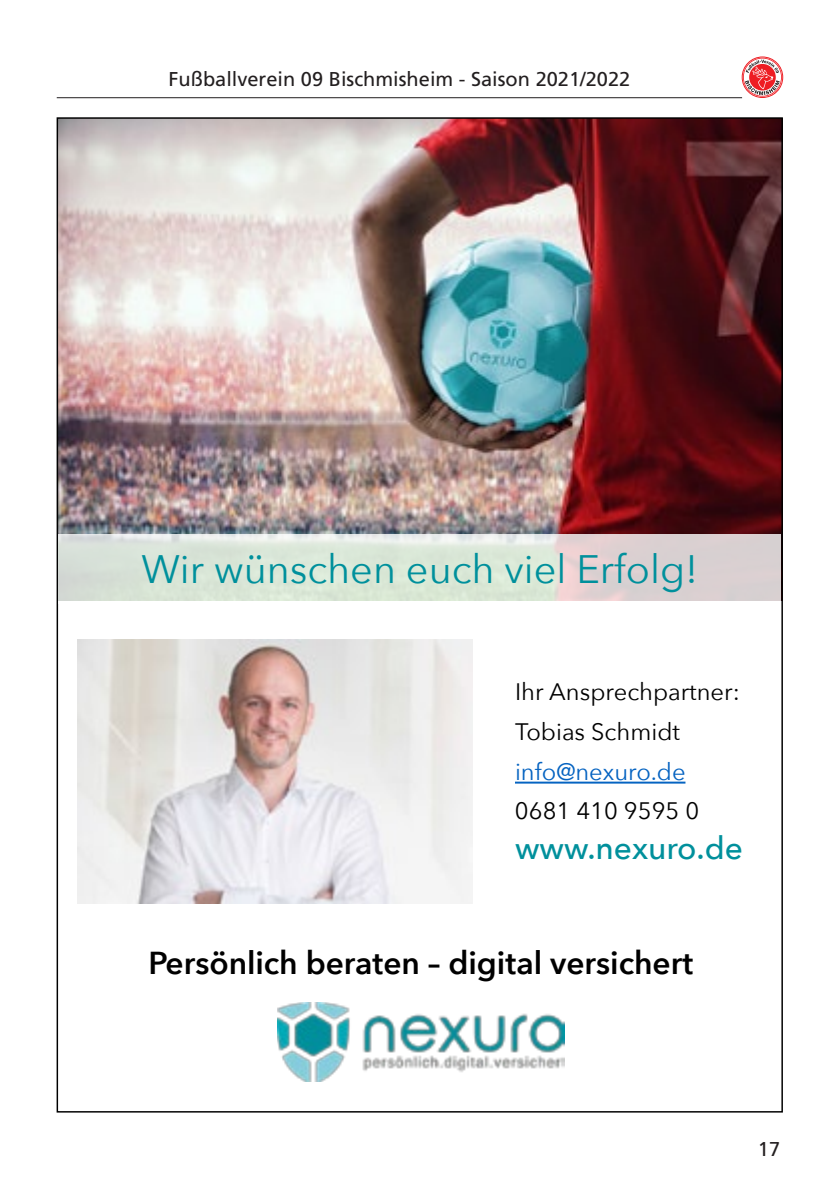
<style>
.page{position:relative;width:840px;height:1191px;background:#fff}
.page>*{position:absolute;margin:0;border:0;box-sizing:border-box;transform-origin:0 0}
.t1{font:39.6px "Avenir Next";color:#00909c}
.t2{font:600 31.6px "Avenir Next";color:#000}
.t3{font:500 31.6px "Avenir Next";letter-spacing:-.005em;color:#00909c}
.t4{font:23.8px/39.6px "Avenir Next";color:#000}
.t5{font:20px "Frutiger LT";color:#231f20}
.s1{color:#0563c1}
</style>
<div class="page">
<img style="left:59px;top:119px;width:721px;height:415px">
<img style="left:78px;top:639px;width:394px;height:264px">
<svg style="left:515px;top:781px;width:170px;height:2px"></svg>
<div style="left:58px;top:534px;width:722px;height:70px;background:#fff;opacity:.81"></div>
<img style="left:277px;top:1002px;width:287px;height:79px">
<hr style="left:57px;top:97px;width:684px;height:1px;background:#231f20">
<div style="left:741px;top:57px;width:41px;height:41px;border:1px solid #ee1d23;border-radius:50%"></div>
<svg style="left:742px;top:58px;width:39px;height:39px"></svg>
<p class="t5" style="left:168px;top:67px;width:463px">Fußballverein 09 Bischmisheim - Saison 2021/2022</p>
<p class="t1" style="left:141px;top:536px;width:558px">Wir wünschen euch viel Erfolg!</p>
<p class="t4" style="left:514px;top:671px;width:226px">Ihr Ansprechpartner:<br>Tobias Schmidt <span class="s1">info@nexuro.de<br></span>0681 410 9595 0</p>
<p class="t3" style="left:514px;top:821px;width:229px">www.nexuro.de</p>
<p class="t2" style="left:148px;top:936px;width:546px">Persönlich beraten – digital versichert</p>
<p class="t5" style="left:757px;top:1137px;width:24px">17</p>
</div>
